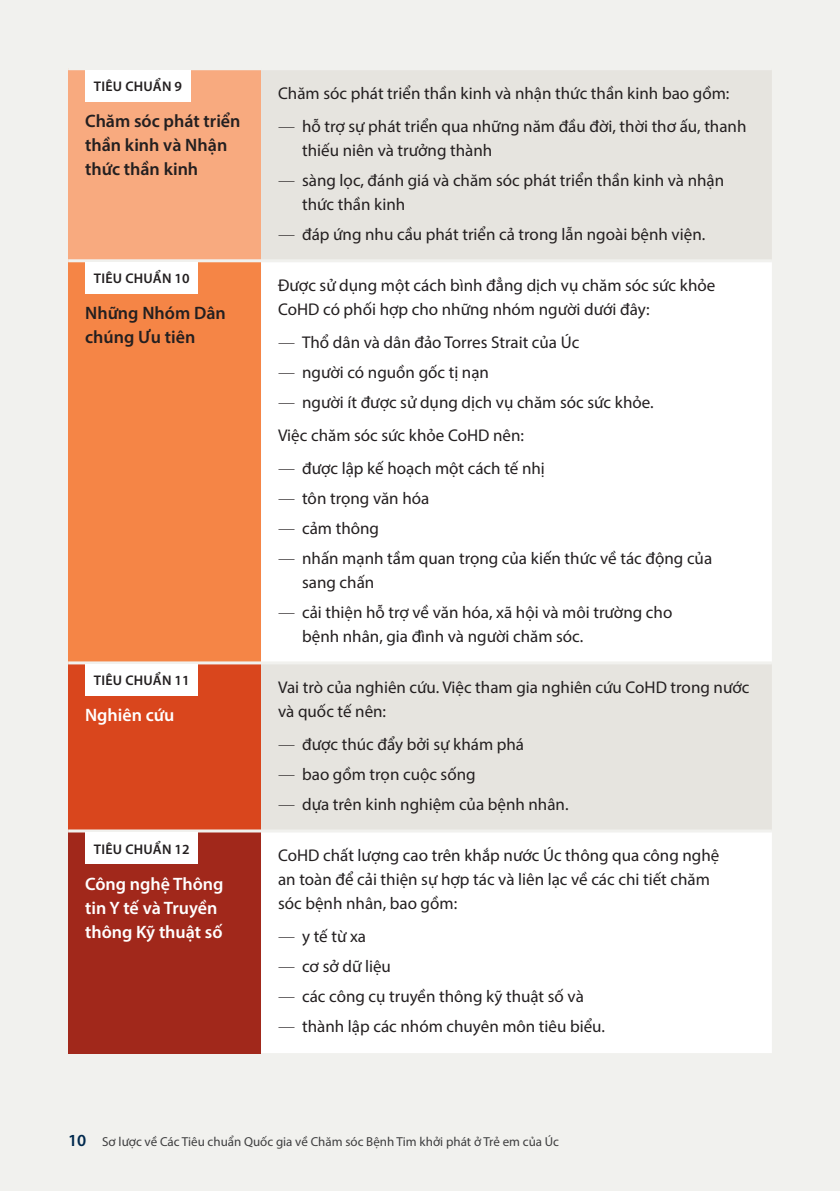
<style>
.page{position:relative;width:840px;height:1191px;background:#fff}
.page>*{position:absolute;margin:0;border:0;box-sizing:border-box;transform-origin:0 0}
.Body_copy__9_12pt{font:600 18px/24px "Myriad Pro";color:#231f20}
.Body_copy__9_12pt-2{font:600 18px/24px "Myriad Pro";color:#fff}
.Table_-_copy__8_5_12pt{font:17px/24px "Myriad Pro";color:#231f20}
.Body_copy__9_12pt-3{font:600 14px "Myriad Pro";letter-spacing:.02em;color:#231f20}
.t1{font:13px "Myriad Pro";color:#3e3e3f}
.s1{font-weight:300}
.s2{font-weight:600;font-size:17px;color:#00294e}
</style>
<div class="page">
<div style="left:0;top:0;width:839px;height:1191px;background:#f1f1ee"></div>
<div style="left:68px;top:69px;width:193px;height:192px;background:#f8aa7f"></div>
<div style="left:261px;top:70px;width:510px;height:189px;background:#e6e4df"></div>
<div style="left:68px;top:261px;width:193px;height:402px;background:#f58546"></div>
<svg style="left:261px;top:262px;width:510px;height:791px;fill:#fff"></svg>
<div style="left:68px;top:663px;width:193px;height:168px;background:#d9461d"></div>
<div style="left:68px;top:831px;width:193px;height:222px;background:#a1281b"></div>
<hr style="left:68px;top:67px;width:193px;height:3px;background:#f1f1ee">
<hr style="left:68px;top:259px;width:193px;height:3px;background:#f1f1ee">
<hr style="left:68px;top:661px;width:193px;height:3px;background:#f1f1ee">
<hr style="left:261px;top:661px;width:510px;height:3px;background:#f1f1ee">
<hr style="left:68px;top:829px;width:193px;height:3px;background:#f1f1ee">
<hr style="left:261px;top:829px;width:510px;height:3px;background:#f1f1ee">
<div style="left:85px;top:70px;width:105px;height:32px;background:#fff"></div>
<div style="left:85px;top:262px;width:113px;height:32px;background:#fff"></div>
<div style="left:85px;top:664px;width:113px;height:32px;background:#fff"></div>
<div style="left:85px;top:832px;width:113px;height:32px;background:#fff"></div>
<p class="Body_copy__9_12pt-3" style="left:94px;top:78px;width:90px">TIÊU CHUẨN 9</p>
<p class="Body_copy__9_12pt" style="left:85px;top:109px;width:157px">Chăm sóc phát triển thần kinh và Nhận thức thần kinh</p>
<p class="Body_copy__9_12pt-3" style="left:94px;top:270px;width:97px">TIÊU CHUẨN 10</p>
<p class="Body_copy__9_12pt" style="left:85px;top:301px;width:142px">Những Nhóm Dân chúng Ưu tiên</p>
<p class="Body_copy__9_12pt-3" style="left:94px;top:672px;width:97px">TIÊU CHUẨN 11</p>
<p class="Body_copy__9_12pt-2" style="left:85px;top:703px;width:91px">Nghiên cứu</p>
<p class="Body_copy__9_12pt-3" style="left:94px;top:840px;width:97px">TIÊU CHUẨN 12</p>
<p class="Body_copy__9_12pt-2" style="left:85px;top:871px;width:140px">Công nghệ Thông tin Y tế và Truyền thông Kỹ thuật số</p>
<p class="Table_-_copy__8_5_12pt" style="left:278px;top:81px;width:452px">Chăm sóc phát triển thần kinh và nhận thức thần kinh bao gồm:</p>
<p class="Table_-_copy__8_5_12pt" style="left:302px;top:114px;width:445px;text-indent:-24px"><span class="s1">—</span> hỗ trợ sự phát triển qua những năm đầu đời, thời thơ ấu, thanh thiếu niên và trưởng thành</p>
<p class="Table_-_copy__8_5_12pt" style="left:302px;top:168px;width:423px;text-indent:-24px"><span class="s1">—</span> sàng lọc, đánh giá và chăm sóc phát triển thần kinh và nhận thức thần kinh</p>
<p class="Table_-_copy__8_5_12pt" style="left:278px;top:222px;width:428px"><span class="s1">—</span> đáp ứng nhu cầu phát triển cả trong lẫn ngoài bệnh viện.</p>
<p class="Table_-_copy__8_5_12pt" style="left:278px;top:273px;width:438px">Được sử dụng một cách bình đẳng dịch vụ chăm sóc sức khỏe<br>CoHD có phối hợp cho những nhóm người dưới đây:</p>
<p class="Table_-_copy__8_5_12pt" style="left:278px;top:330px;width:302px"><span class="s1">—</span> Thổ dân và dân đảo Torres Strait của Úc</p>
<p class="Table_-_copy__8_5_12pt" style="left:278px;top:360px;width:212px"><span class="s1">—</span> người có nguồn gốc tị nạn</p>
<p class="Table_-_copy__8_5_12pt" style="left:278px;top:390px;width:377px"><span class="s1">—</span> người ít được sử dụng dịch vụ chăm sóc sức khỏe.</p>
<p class="Table_-_copy__8_5_12pt" style="left:278px;top:423px;width:247px">Việc chăm sóc sức khỏe CoHD nên:</p>
<p class="Table_-_copy__8_5_12pt" style="left:278px;top:456px;width:268px"><span class="s1">—</span> được lập kế hoạch một cách tế nhị</p>
<p class="Table_-_copy__8_5_12pt" style="left:278px;top:486px;width:153px"><span class="s1">—</span> tôn trọng văn hóa</p>
<p class="Table_-_copy__8_5_12pt" style="left:278px;top:516px;width:102px"><span class="s1">—</span> cảm thông</p>
<p class="Table_-_copy__8_5_12pt" style="left:302px;top:546px;width:411px;text-indent:-24px"><span class="s1">—</span> nhấn mạnh tầm quan trọng của kiến thức về tác động của sang chấn</p>
<p class="Table_-_copy__8_5_12pt" style="left:302px;top:600px;width:371px;text-indent:-24px"><span class="s1">—</span> cải thiện hỗ trợ về văn hóa, xã hội và môi trường cho bệnh nhân, gia đình và người chăm sóc.</p>
<p class="Table_-_copy__8_5_12pt" style="left:278px;top:675px;width:472px">Vai trò của nghiên cứu. Việc tham gia nghiên cứu CoHD trong nước và quốc tế nên:</p>
<p class="Table_-_copy__8_5_12pt" style="left:278px;top:732px;width:247px"><span class="s1">—</span> được thúc đẩy bởi sự khám phá</p>
<p class="Table_-_copy__8_5_12pt" style="left:278px;top:762px;width:199px"><span class="s1">—</span> bao gồm trọn cuộc sống</p>
<p class="Table_-_copy__8_5_12pt" style="left:278px;top:792px;width:292px"><span class="s1">—</span> dựa trên kinh nghiệm của bệnh nhân.</p>
<p class="Table_-_copy__8_5_12pt" style="left:278px;top:843px;width:442px">CoHD chất lượng cao trên khắp nước Úc thông qua công nghệ an toàn để cải thiện sự hợp tác và liên lạc về các chi tiết chăm sóc bệnh nhân, bao gồm:</p>
<p class="Table_-_copy__8_5_12pt" style="left:278px;top:924px;width:89px"><span class="s1">—</span> y tế từ xa</p>
<p class="Table_-_copy__8_5_12pt" style="left:278px;top:954px;width:114px"><span class="s1">—</span> cơ sở dữ liệu</p>
<p class="Table_-_copy__8_5_12pt" style="left:278px;top:984px;width:307px"><span class="s1">—</span> các công cụ truyền thông kỹ thuật số và</p>
<p class="Table_-_copy__8_5_12pt" style="left:278px;top:1014px;width:328px"><span class="s1">—</span> thành lập các nhóm chuyên môn tiêu biểu.</p>
<p class="t1" style="left:68px;top:1133px;width:492px"><span class="s2">10</span> Sơ lược về Các Tiêu chuẩn Quốc gia về Chăm sóc Bệnh Tim khởi phát ở Trẻ em của Úc</p>
</div>
